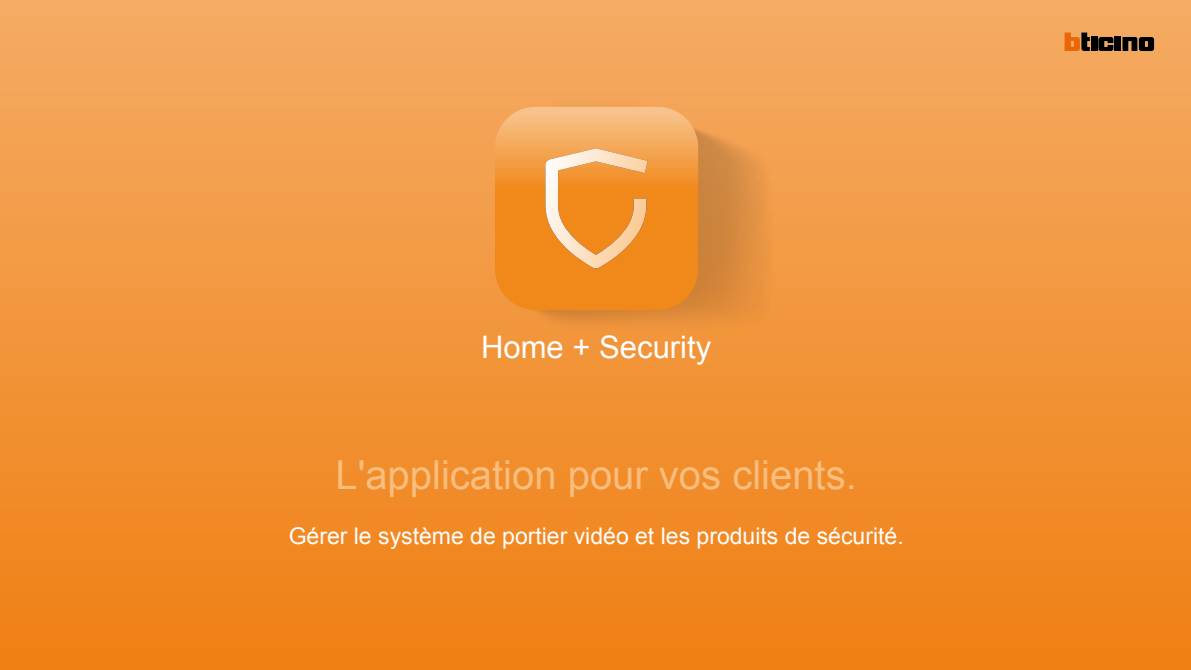
<style>
.page{position:relative;width:1191px;height:670px;background:#fff}
.page>*{position:absolute;margin:0;border:0;box-sizing:border-box;transform-origin:0 0}
.t1{font:40px "Arial";color:#f9be7d}
.t2{font:31px "Arial";color:#fff}
.t3{font:23px "Arial";color:#fff}
</style>
<div class="page">
<div style="left:0;top:0;width:1191px;height:670px;background:linear-gradient(to bottom,#f5ab64,#f08013)"></div>
<div style="left:1091px;top:37px;width:6px;height:14px;background:#000"></div>
<div style="left:1114px;top:37px;width:7px;height:14px;background:#000"></div>
<svg style="left:1098px;top:37px;width:15px;height:14px"></svg>
<svg style="left:1122px;top:37px;width:32px;height:14px"></svg>
<svg style="left:1064px;top:32px;width:26px;height:19px"></svg>
<img style="left:495px;top:99px;width:298px;height:263px">
<svg style="left:495px;top:107px;width:203px;height:203px"></svg>
<svg style="left:495px;top:107px;width:203px;height:203px;background:#f29737"></svg>
<svg style="left:545px;top:148px;width:102px;height:121px;background:#f3a554"></svg>
<h2 class="t2" style="left:481px;top:327px;width:231px">Home + Security</h2>
<h1 class="t1" style="left:335px;top:448px;width:523px">L'application pour vos clients.</h1>
<p class="t3" style="left:289px;top:521px;width:616px">Gérer le système de portier vidéo et les produits de sécurité.</p>
</div>
